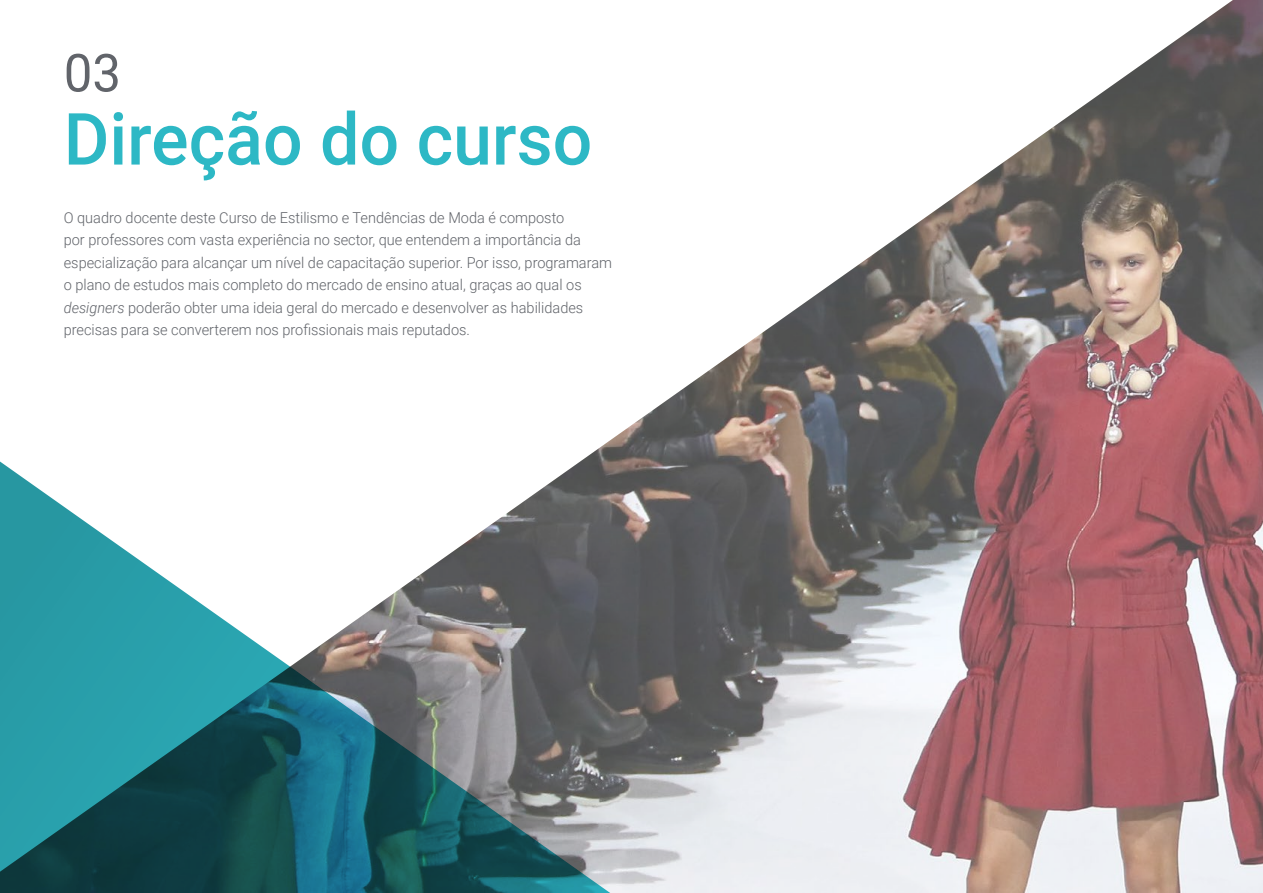
<style>
.page{position:relative;width:1263px;height:893px;background:#fff}
.page>*{position:absolute;margin:0;border:0;box-sizing:border-box;transform-origin:0 0}
.t1{font:500 72px "Roboto";color:#2db8c5}
.t2{font:52.5px "Roboto";color:#61646a}
.t3{font:300 15px/22.5px "Roboto";color:#61646a}
.s1{font-style:italic}
</style>
<div class="page">
<img style="left:602px;top:0;width:661px;height:893px">
<svg style="left:0;top:446px;width:640px;height:447px"></svg>
<h2 class="t2" style="left:64px;top:36px;width:59px">03</h2>
<h1 class="t1" style="left:64px;top:89px;width:530px">Direção do curso</h1>
<p class="t3" style="left:64px;top:205px;width:550px">O quadro docente deste Curso de Estilismo e Tendências de Moda é composto<br>por professores com vasta experiência no sector, que entendem a importância da especialização para alcançar um nível de capacitação superior. Por isso, programaram o plano de estudos mais completo do mercado de ensino atual, graças ao qual os <span class="s1">designers</span> poderão obter uma ideia geral do mercado e desenvolver as habilidades precisas para se converterem nos profissionais mais reputados.</p>
</div>
